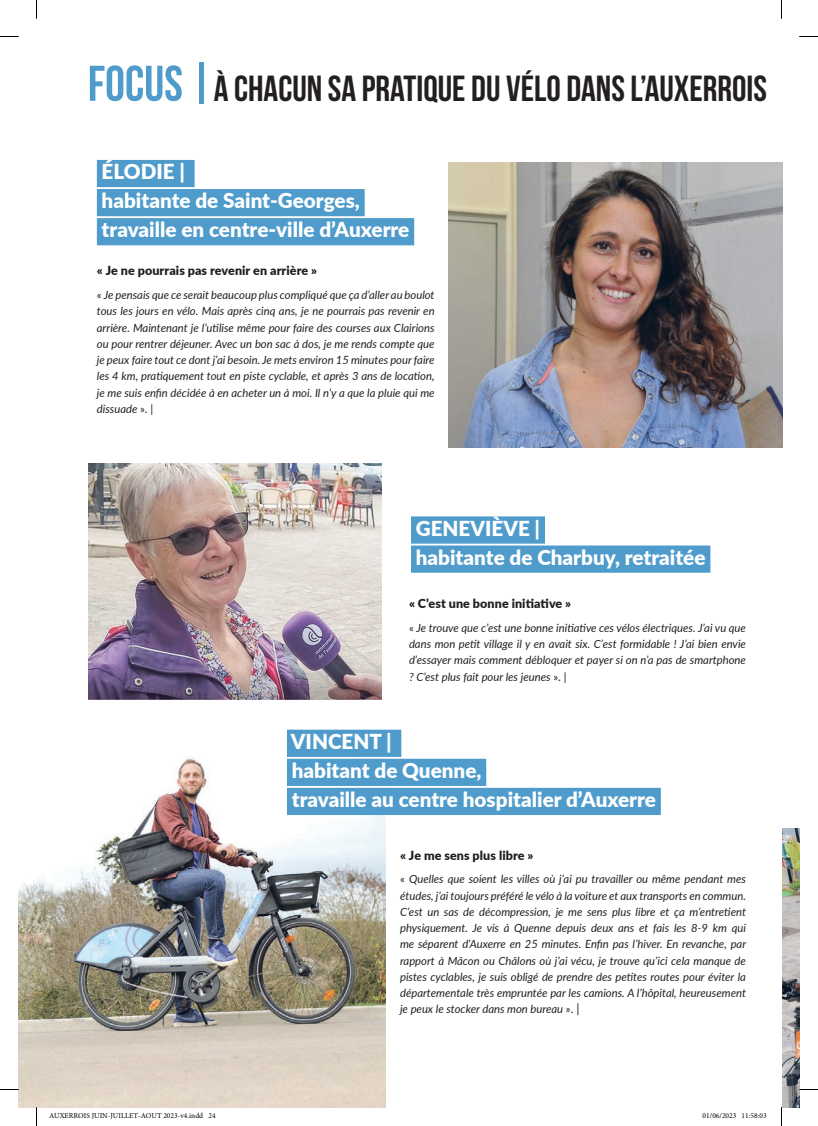
<style>
.page{position:relative;width:818px;height:1126px;background:#fff}
.page>*{position:absolute;margin:0;border:0;box-sizing:border-box;transform-origin:0 0}
.t1{font:700 36.25px "Bebas Neue";color:#231f20}
.t2{font:900 20.62px/29px "Lato";color:#fff}
.t3{font:900 12.5px "Lato";letter-spacing:.005em;color:#231f20}
.t4{font:italic 11.25px/16.2px "Lato";color:#231f20;text-align:justify}
.t5{font:7.5px "Minion Pro";color:#000}
.s1{font-size:50px;color:#4e9bcc}
.s2{font-style:normal}
.s3{font-style:normal;font-size:12.5px}
</style>
<div class="page">
<img style="left:782px;top:828px;width:16px;height:279px">
<img style="left:19px;top:756px;width:366px;height:351px">
<img style="left:448px;top:162px;width:333px;height:285px">
<div style="left:97px;top:160px;width:97px;height:27px;background:#4e9bcc"></div>
<div style="left:97px;top:189px;width:267px;height:27px;background:#4e9bcc"></div>
<div style="left:97px;top:218px;width:317px;height:27px;background:#4e9bcc"></div>
<div style="left:287px;top:729px;width:114px;height:27px;background:#4e9bcc"></div>
<div style="left:287px;top:758px;width:199px;height:27px;background:#4e9bcc"></div>
<div style="left:287px;top:787px;width:373px;height:28px;background:#4e9bcc"></div>
<img style="left:88px;top:463px;width:293px;height:236px">
<div style="left:411px;top:516px;width:133px;height:27px;background:#4e9bcc"></div>
<div style="left:411px;top:545px;width:299px;height:27px;background:#4e9bcc"></div>
<svg style="left:0;top:36px;width:19px;height:1px"></svg>
<svg style="left:799px;top:36px;width:18px;height:1px"></svg>
<svg style="left:0;top:1088px;width:19px;height:2px"></svg>
<svg style="left:798px;top:1088px;width:19px;height:2px"></svg>
<svg style="left:36px;top:0;width:1px;height:19px"></svg>
<svg style="left:36px;top:1107px;width:1px;height:18px"></svg>
<h1 class="t1" style="left:88px;top:68px;width:680px"><span class="s1">FOCUS|</span>À CHACUN SA PRATIQUE DU VÉLO DANS L’AUXERROIS</h1>
<h2 class="t2" style="left:102px;top:156px;width:309px">ÉLODIE |<br>habitante de Saint-Georges, travaille en centre-ville d’Auxerre</h2>
<p class="t3" style="left:97px;top:261px;width:222px">« Je ne pourrais pas revenir en arrière »</p>
<p class="t4" style="left:97px;top:286px;width:339px"><span class="s2">«</span> Je pensais que ce serait beaucoup plus compliqué que ça d’aller au boulot tous les jours en vélo. Mais après cinq ans, je ne pourrais pas revenir en arrière. Maintenant je l’utilise même pour faire des courses aux Clairions ou pour rentrer déjeuner. Avec un bon sac à dos, je me rends compte que je peux faire tout ce dont j’ai besoin. Je mets environ 15 minutes pour faire les 4 km, pratiquement tout en piste cyclable, et après 3 ans de location, je me suis enfin décidée à en acheter un à moi. Il n’y a que la pluie qui me dissuade <span class="s2">». |</span></p>
<h2 class="t2" style="left:415px;top:512px;width:291px">GENEVIÈVE |<br>habitante de Charbuy, retraitée</h2>
<p class="t3" style="left:409px;top:594px;width:164px">« C’est une bonne initiative »</p>
<p class="t4" style="left:409px;top:619px;width:338px"><span class="s2">«</span> Je trouve que c’est une bonne initiative ces vélos électriques. J’ai vu que dans mon petit village il y en avait six. C’est formidable ! J’ai bien envie d’essayer mais comment débloquer et payer si on n’a pas de smartphone ? C’est plus fait pour les jeunes <span class="s2">». |</span></p>
<h2 class="t2" style="left:291px;top:726px;width:366px">VINCENT |<br>habitant de Quenne,<br>travaille au centre hospitalier d’Auxerre</h2>
<p class="t3" style="left:400px;top:845px;width:135px">« Je me sens plus libre »</p>
<p class="t4" style="left:400px;top:870px;width:347px"><span class="s2">«</span> Quelles que soient les villes où j’ai pu travailler ou même pendant mes études, j’ai toujours préféré le vélo à la voiture et aux transports en commun.<br>C’est un sas de décompression, je me sens plus libre et ça m’entretient physiquement. Je vis à Quenne depuis deux ans et fais les 8-9 km qui me séparent d’Auxerre en 25 minutes. Enfin pas l’hiver. En revanche, par rapport à Mâcon ou Châlons où j’ai vécu, je trouve qu’ici cela manque de pistes cyclables, je suis obligé de prendre des petites routes pour éviter la départementale très empruntée par les camions. A l’hôpital, heureusement je peux le stocker dans mon bureau <span class="s2">».</span> <span class="s3">|</span></p>
<p class="t5" style="left:49px;top:1110px;width:168px">AUXERROIS JUIN-JUILLET-AOUT 2023-v4.indd 24</p>
<p class="t5" style="left:702px;top:1110px;width:65px">01/06/2023 11:58:03</p>
</div>
